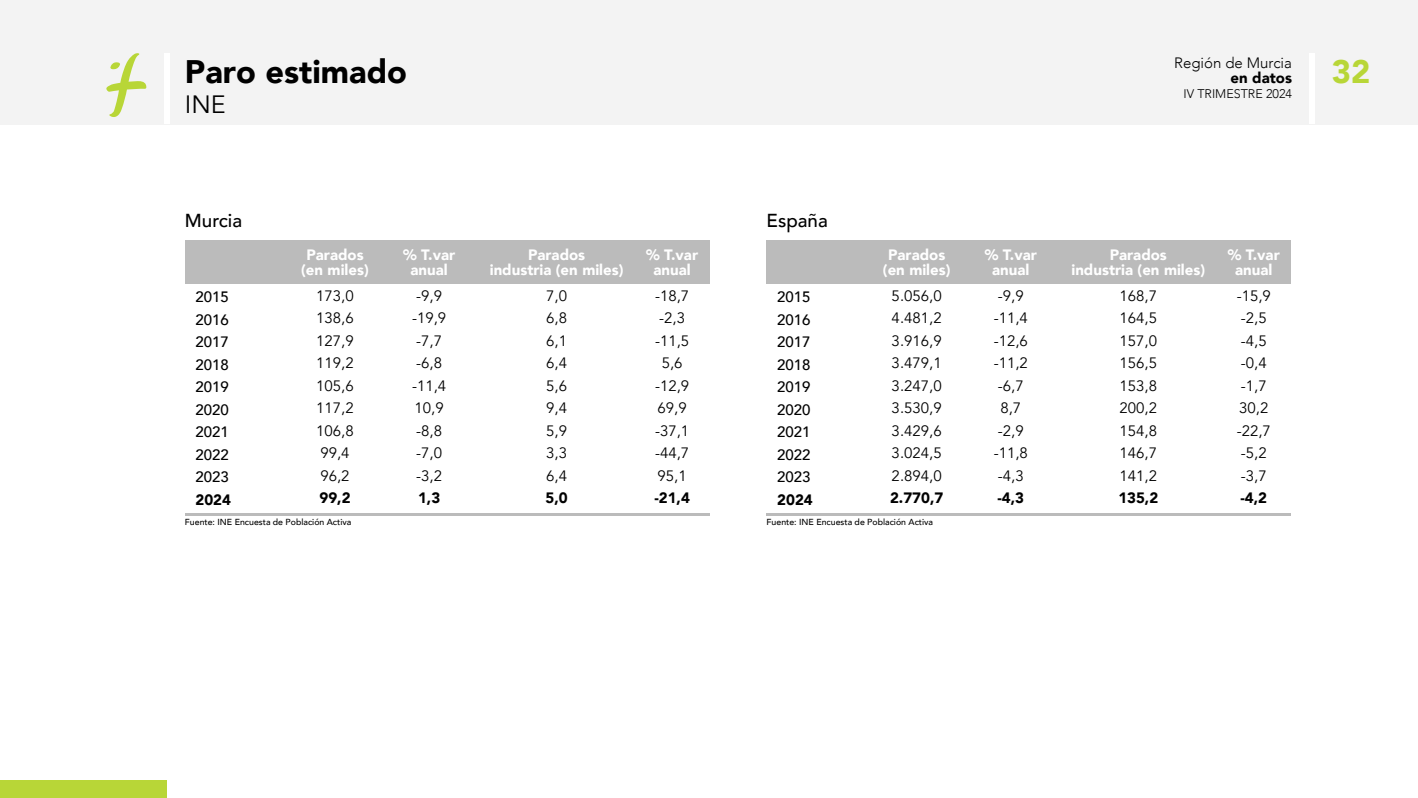
<style>
.page{position:relative;width:1418px;height:798px;background:#fff}
.page>*{position:absolute;margin:0;border:0;box-sizing:border-box;transform-origin:0 0}
.t1{font:900 32.5px "Avenir";color:#000}
.t2{font:900 32.5px "Avenir";color:#b8d637}
.t3{font:25px "Avenir";color:#000}
.t4{font:500 18.75px "Avenir";color:#000}
.t5{font:15px/22.5px "Avenir";color:#000;text-align:justify}
.t6{font:900 15px/15px "Avenir";color:#fff;text-align:center}
.t7{font:500 15px/22.5px "Avenir";color:#000;text-align:justify}
.t8{font:900 15px "Avenir";color:#000}
.t9{font:300 15px "Avenir";color:#000}
.t10{font:300 12.5px "Avenir";color:#000}
.t11{font:500 8.75px "Avenir";color:#000}
</style>
<div class="page">
<div style="left:0;top:780px;width:167px;height:17px;background:#b8d637"></div>
<div style="left:0;top:0;width:1417px;height:124px;background:#f3f3f3"></div>
<div style="left:164px;top:53px;width:5px;height:71px;background:#fff"></div>
<div style="left:1309px;top:53px;width:5px;height:71px;background:#fff"></div>
<div style="left:185px;top:240px;width:524px;height:44px;background:#bbb"></div>
<hr style="left:185px;top:513px;width:524px;height:2px;background:#bbb">
<div style="left:766px;top:240px;width:525px;height:44px;background:#bbb"></div>
<hr style="left:766px;top:513px;width:525px;height:2px;background:#bbb">
<svg style="left:106px;top:53px;width:40px;height:64px"></svg>
<p class="t9" style="left:1174px;top:54px;width:119px">Región de Murcia</p>
<p class="t8" style="left:1230px;top:65px;width:63px">en datos</p>
<p class="t10" style="left:1183px;top:86px;width:110px">IV TRIMESTRE 2024</p>
<h1 class="t1" style="left:185px;top:43px;width:224px">Paro estimado</h1>
<h1 class="t2" style="left:1331px;top:43px;width:40px">32</h1>
<h2 class="t3" style="left:185px;top:89px;width:42px">INE</h2>
<p class="t4" style="left:185px;top:204px;width:59px">Murcia</p>
<p class="t7" style="left:195px;top:285px;width:35px">2015<br>2016<br>2017<br>2018<br>2019<br>2020<br>2021<br>2022<br>2023</p>
<p class="t8" style="left:195px;top:486px;width:37px">2024</p>
<p class="t6" style="left:301px;top:247px;width:69px">Parados (en miles)</p>
<p class="t6" style="left:646px;top:247px;width:53px">% T.var anual</p>
<p class="t6" style="left:490px;top:247px;width:135px">Parados<br>industria (en miles)</p>
<p class="t6" style="left:403px;top:247px;width:53px">% T.var anual</p>
<p class="t5" style="left:316px;top:284px;width:39px;text-align:left">173,0<br>138,6<br>127,9<br>119,2<br>105,6<br>117,2<br>106,8<br>99,4<br>96,2</p>
<p class="t8" style="left:319px;top:485px;width:33px">99,2</p>
<p class="t5" style="left:412px;top:284px;width:36px;text-align:left">-9,9 -19,9 -7,7 -6,8 -11,4<br>10,9 -8,8 -7,0 -3,2</p>
<p class="t8" style="left:418px;top:485px;width:24px">1,3</p>
<p class="t5" style="left:546px;top:284px;width:22px">7,0<br>6,8<br>6,1<br>6,4<br>5,6<br>9,4<br>5,9<br>3,3<br>6,4</p>
<p class="t8" style="left:545px;top:485px;width:24px">5,0</p>
<p class="t5" style="left:655px;top:284px;width:36px;text-align:center">-18,7 -2,3 -11,5<br>5,6 -12,9<br>69,9 -37,1 -44,7<br>95,1</p>
<p class="t8" style="left:654px;top:485px;width:37px">-21,4</p>
<p class="t11" style="left:185px;top:514px;width:168px">Fuente: INE Encuesta de Población Activa</p>
<p class="t4" style="left:766px;top:204px;width:63px">España</p>
<p class="t7" style="left:777px;top:285px;width:35px">2015<br>2016<br>2017<br>2018<br>2019<br>2020<br>2021<br>2022<br>2023</p>
<p class="t8" style="left:777px;top:486px;width:37px">2024</p>
<p class="t6" style="left:883px;top:247px;width:69px">Parados (en miles)</p>
<p class="t6" style="left:1227px;top:247px;width:53px">% T.var anual</p>
<p class="t6" style="left:1071px;top:247px;width:135px">Parados<br>industria (en miles)</p>
<p class="t6" style="left:984px;top:247px;width:53px">% T.var anual</p>
<p class="t5" style="left:891px;top:284px;width:52px">5.056,0<br>4.481,2<br>3.916,9<br>3.479,1<br>3.247,0<br>3.530,9<br>3.429,6<br>3.024,5<br>2.894,0</p>
<p class="t8" style="left:890px;top:485px;width:55px">2.770,7</p>
<p class="t5" style="left:993px;top:284px;width:36px;text-align:center">-9,9 -11,4 -12,6 -11,2 -6,7<br>8,7 -2,9 -11,8 -4,3</p>
<p class="t8" style="left:997px;top:485px;width:28px">-4,3</p>
<p class="t5" style="left:1119px;top:284px;width:39px">168,7<br>164,5<br>157,0<br>156,5<br>153,8<br>200,2<br>154,8<br>146,7<br>141,2</p>
<p class="t8" style="left:1118px;top:485px;width:41px">135,2</p>
<p class="t5" style="left:1236px;top:284px;width:36px;text-align:left">-15,9 -2,5 -4,5 -0,4 -1,7<br>30,2 -22,7 -5,2 -3,7</p>
<p class="t8" style="left:1240px;top:485px;width:28px">-4,2</p>
<p class="t11" style="left:766px;top:514px;width:168px">Fuente: INE Encuesta de Población Activa</p>
</div>
